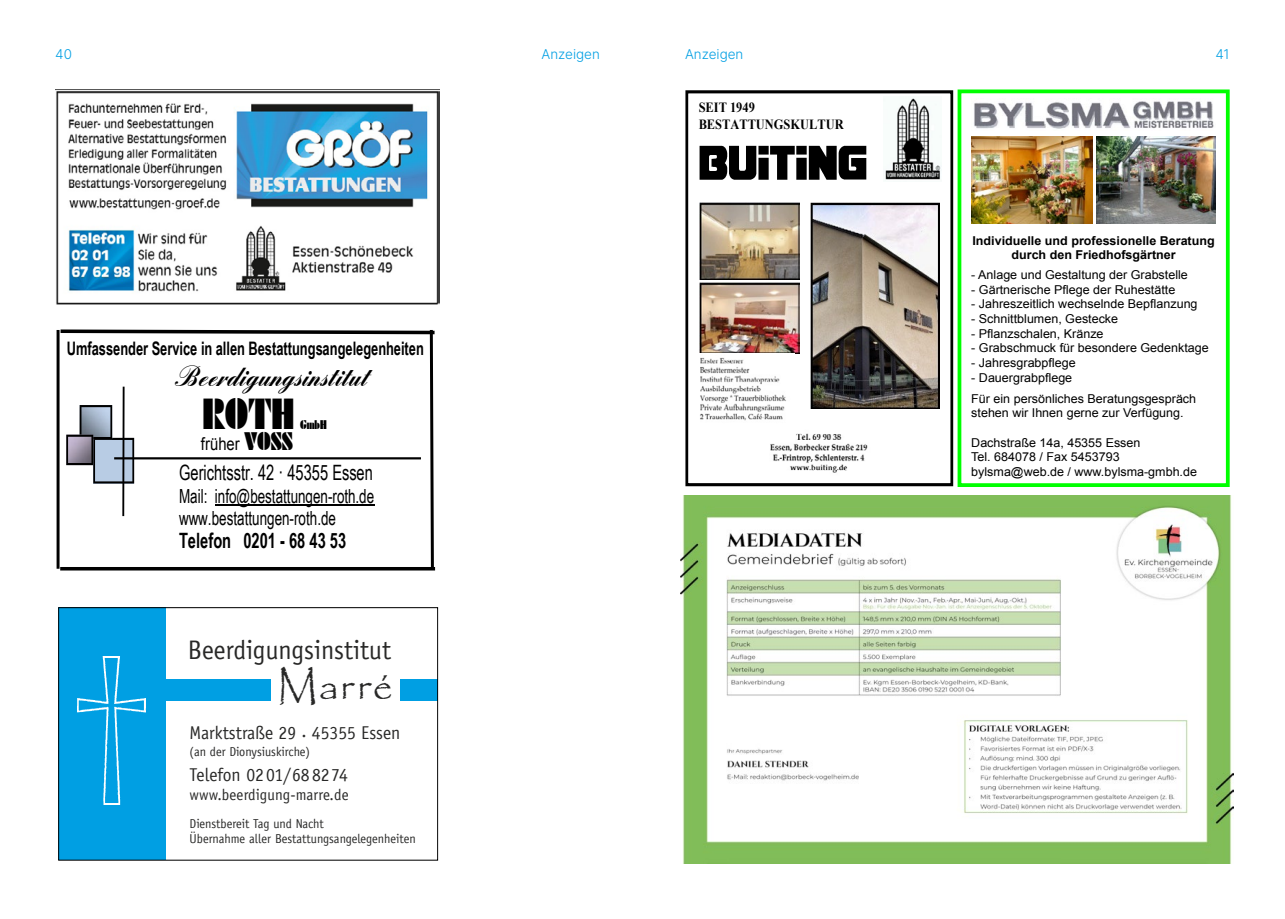
<style>
.page{position:relative;width:1285px;height:919px;background:#fff}
.page>*{position:absolute;margin:0;border:0;box-sizing:border-box;transform-origin:0 0}
.t1{font:42.3px "Futura Black BT";color:#000;scale:.84 1}
.t2{font:41.25px "Papyrus";letter-spacing:.045em;color:#282827;scale:.95 1}
.t3{font:700 30px "Englische Sch T";color:#000;scale:.84 1}
.t4{font:26.7px "Officina Sans";color:#282827;scale:.95 1}
.t5{font:21.15px "Arial Narrow";color:#000;scale:.84 1}
.t6{font:700 21.15px "Arial Narrow";letter-spacing:.005em;color:#000;scale:.84 1}
.t7{font:19.5px/22.2px "Arial Narrow";color:#000;scale:.84 1}
.t8{font:700 18.6px "Arial Narrow";color:#000;scale:.84 1}
.t9{font:18.45px "Officina Sans";color:#282827;scale:.95 1}
.t10{font:17.55px "Arial";color:#000;scale:.84 1}
.t11{font:15.75px "Officina Sans";letter-spacing:.01em;color:#282827;scale:.95 1}
.t12{font:700 13.95px/16.4px "Times New Roman";color:#000;scale:.89 1}
.t13{font:300 13.5px "Inter";color:#009fe3}
.t14{font:12.9px/15.5px "Officina Sans";color:#282827;scale:.95 1}
.t15{font:12.3px "Futura Black BT";color:#000;scale:.84 1}
.t16{font:12.15px/14.7px "Arial";color:#000}
.t17{font:700 12.15px/14.7px "Arial";color:#000;text-align:center}
.t18{font:700 11.7px "Book Antiqua";color:#000;scale:.89 1}
.t19{font:700 10.95px "Book Antiqua";color:#000;scale:.89 1}
.s1{font-family:"Futura Black BT";font-size:24.75px}
</style>
<div class="page">
<img style="left:55px;top:89px;width:384px;height:216px">
<div style="left:685px;top:90px;width:268px;height:396px;border:3px solid #000"></div>
<img style="left:885px;top:98px;width:56px;height:82px">
<img style="left:699px;top:145px;width:168px;height:35px">
<img style="left:810px;top:202px;width:129px;height:206px">
<img style="left:699px;top:202px;width:100px;height:78px">
<img style="left:699px;top:282px;width:100px;height:71px">
<img style="left:700px;top:357px;width:86px;height:64px">
<img style="left:770px;top:433px;width:98px;height:40px">
<div style="left:957px;top:89px;width:272px;height:398px;border:4px solid #0f0"></div>
<img style="left:971px;top:136px;width:121px;height:88px">
<img style="left:1096px;top:136px;width:119px;height:88px">
<img style="left:974px;top:101px;width:240px;height:28px">
<svg style="left:56px;top:330px;width:2px;height:238px"></svg>
<svg style="left:58px;top:329px;width:378px;height:241px"></svg>
<div style="left:58px;top:607px;width:107px;height:253px;background:#009fe3"></div>
<img style="left:77px;top:656px;width:68px;height:148px">
<div style="left:163px;top:679px;width:107px;height:21px;background:#009fe3"></div>
<div style="left:400px;top:679px;width:38px;height:21px;background:#009fe3"></div>
<div style="left:58px;top:607px;width:380px;height:253px;border:1px solid #000"></div>
<img style="left:680px;top:495px;width:553px;height:368px">
<p class="t13" style="left:55px;top:45px;width:18px">40</p>
<p class="t13" style="left:541px;top:45px;width:60px">Anzeigen</p>
<p class="t13" style="left:685px;top:45px;width:60px">Anzeigen</p>
<p class="t13" style="left:1214px;top:45px;width:16px">41</p>
<h3 class="t8" style="left:67px;top:334px;width:426px">Umfassender Service in allen Bestattungsangelegenheiten</h3>
<h3 class="t3" style="left:174px;top:359px;width:232px">Beerdigungsinstitut</h3>
<h1 class="t1" style="left:202px;top:388px;width:111px">ROTH</h1>
<p class="t15" style="left:300px;top:417px;width:33px">GmbH</p>
<h3 class="t10" style="left:201px;top:431px;width:111px">früher <span class="s1">VOSS</span></h3>
<h3 class="t5" style="left:179px;top:456px;width:232px">Gerichtsstr. 42 · 45355 Essen</h3>
<h3 class="t7" style="left:179px;top:484px;width:234px">Mail: info@bestattungen-roth.de www.bestattungen-roth.de</h3>
<h3 class="t6" style="left:179px;top:524px;width:200px">Telefon 0201 - 68 43 53</h3>
<h3 class="t4" style="left:188px;top:633px;width:215px">Beerdigungsinstitut</h3>
<h2 class="t2" style="left:277px;top:660px;width:124px">Marré</h2>
<h3 class="t9" style="left:189px;top:721px;width:223px">Marktstraße 29 . 45355 Essen</h3>
<p class="t14" style="left:189px;top:743px;width:128px">(an der Dionysiuskirche)</p>
<p class="t11" style="left:189px;top:784px;width:169px">www.beerdigung-marre.de</p>
<h3 class="t9" style="left:189px;top:763px;width:168px">Telefon 0201/688274</h3>
<p class="t14" style="left:189px;top:815px;width:240px">Dienstbereit Tag und Nacht<br>Übernahme aller Bestattungsangelegenheiten</p>
<p class="t12" style="left:698px;top:99px;width:164px">SEIT 1949<br>BESTATTUNGSKULTUR</p>
<p class="t17" style="left:972px;top:233px;width:244px">Individuelle und professionelle Beratung durch den Friedhofsgärtner</p>
<p class="t16" style="left:971px;top:267px;width:218px">- Anlage und Gestaltung der Grabstelle</p>
<p class="t16" style="left:971px;top:282px;width:205px">- Gärtnerische Pflege der Ruhestätte</p>
<p class="t16" style="left:971px;top:296px;width:228px">- Jahreszeitlich wechselnde Bepflanzung</p>
<p class="t16" style="left:971px;top:311px;width:148px">- Schnittblumen, Gestecke</p>
<p class="t16" style="left:971px;top:326px;width:134px">- Pflanzschalen, Kränze</p>
<p class="t16" style="left:971px;top:340px;width:239px">- Grabschmuck für besondere Gedenktage</p>
<p class="t16" style="left:971px;top:355px;width:106px">- Jahresgrabpflege</p>
<p class="t16" style="left:971px;top:367px;width:226px;line-height:21.1px">- Dauergrabpflege<br>Für ein persönliches Beratungsgespräch</p>
<p class="t16" style="left:971px;top:406px;width:214px">stehen wir Ihnen gerne zur Verfügung.</p>
<p class="t16" style="left:971px;top:435px;width:227px">Dachstraße 14a, 45355 Essen<br>Tel. 684078 / Fax 5453793 bylsma@web.de / www.bylsma-gmbh.de</p>
<p class="t18" style="left:1109px;top:443px;width:65px">Tel. 69 90 38</p>
<p class="t19" style="left:1076px;top:458px;width:140px">Essen, Borbecker Straße 223</p>
</div>
